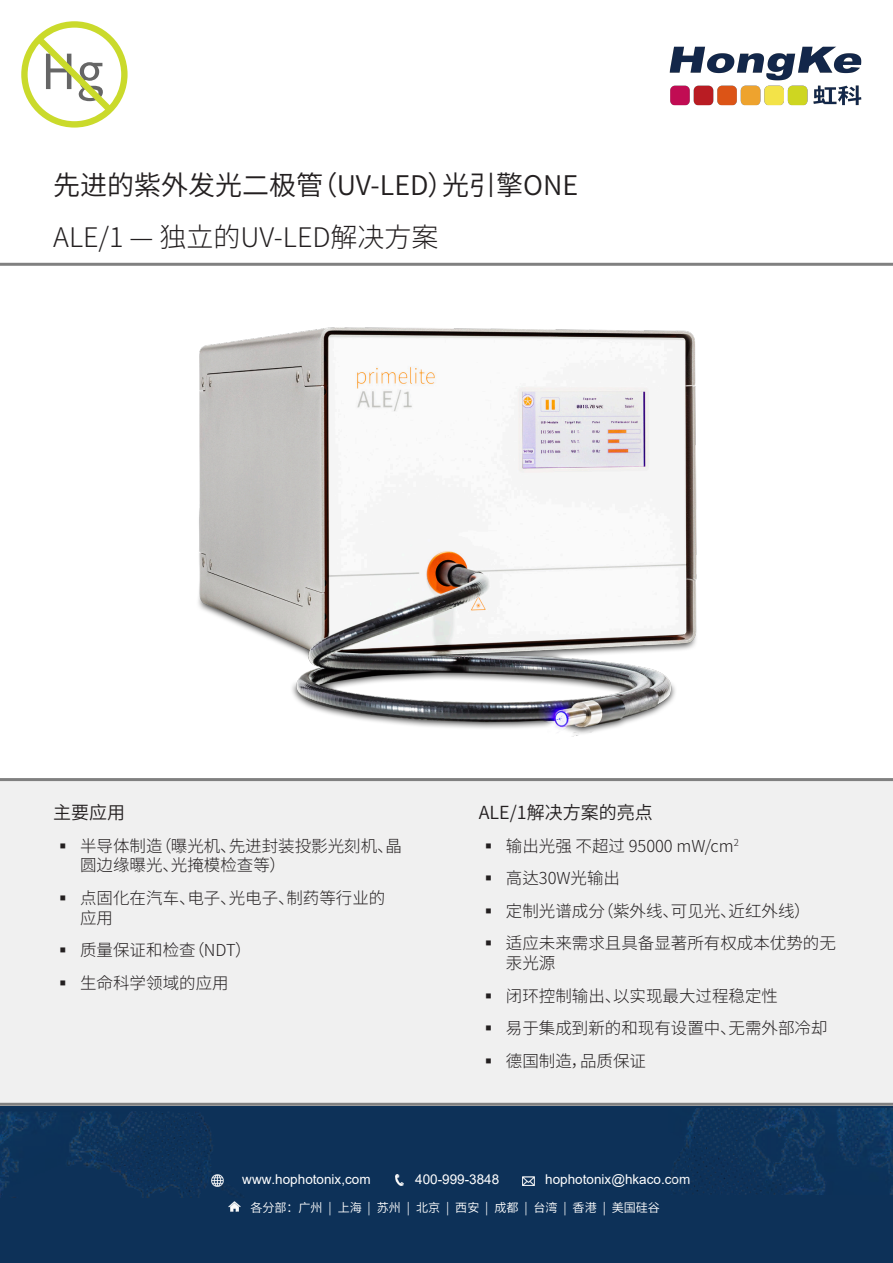
<style>
.page{position:relative;width:893px;height:1263px;background:#fff}
.page>*{position:absolute;margin:0;border:0;box-sizing:border-box;transform-origin:0 0}
.t1{font:27px "Source Han Sans";color:#231f20}
.t2{font:300 27px "Source Han Sans";color:#231f20}
.t3{font:18px "Source Han Sans";color:#231f20}
.t4{font:300 16.5px/19.8px "Source Han Sans";color:#231f20}
.t5{font:13.5px "Arial";color:#fff}
.t6{font:12.15px "Source Han Sans CN";color:#fff}
</style>
<div class="page">
<div style="left:0;top:781px;width:893px;height:322px;background:#f0f0f0"></div>
<hr style="left:0;top:1103px;width:893px;height:3px;background:#808080">
<hr style="left:0;top:263px;width:893px;height:3px;background:#808080">
<img style="left:198px;top:327px;width:499px;height:410px">
<hr style="left:0;top:778px;width:893px;height:3px;background:#808080">
<svg style="left:21px;top:21px;width:107px;height:107px"></svg>
<img style="left:669px;top:46px;width:193px;height:60px">
<div style="left:0;top:1106px;width:893px;height:157px;background:#0d3158"></div>
<svg style="left:395px;top:1174px;width:9px;height:12px"></svg>
<svg style="left:523px;top:1176px;width:12px;height:9px"></svg>
<svg style="left:229px;top:1201px;width:11px;height:10px"></svg>
<img style="left:0;top:1111px;width:241px;height:87px">
<img style="left:670px;top:1109px;width:223px;height:86px">
<p class="t1" style="left:53px;top:170px;width:526px">先进的紫外发光二极管（UV-LED）光引擎ONE</p>
<p class="t2" style="left:53px;top:222px;width:387px">ALE/1 — 独立的UV-LED解决方案</p>
<p class="t3" style="left:53px;top:802px;width:74px">主要应用</p>
<p class="t4" style="left:80px;top:836px;width:323px">半导体制造（曝光机、先进封装投影光刻机、晶圆边缘曝光、光掩模检查等）</p>
<p class="t4" style="left:80px;top:888px;width:307px">点固化在汽车、电子、光电子、制药等行业的应用</p>
<p class="t4" style="left:80px;top:941px;width:173px">质量保证和检查（NDT）</p>
<p class="t4" style="left:80px;top:973px;width:150px">生命科学领域的应用</p>
<p class="t3" style="left:479px;top:802px;width:175px">ALE/1解决方案的亮点</p>
<p class="t4" style="left:506px;top:836px;width:235px">输出光强 不超过 95000 mW/cm<sup>2</sup></p>
<p class="t4" style="left:506px;top:869px;width:116px">高达30W光输出</p>
<p class="t4" style="left:506px;top:901px;width:306px">定制光谱成分（紫外线、可见光、近红外线）</p>
<p class="t4" style="left:506px;top:934px;width:331px">适应未来需求且具备显著所有权成本优势的无汞光源</p>
<p class="t4" style="left:506px;top:986px;width:274px">闭环控制输出、以实现最大过程稳定性</p>
<p class="t4" style="left:506px;top:1019px;width:323px">易于集成到新的和现有设置中、无需外部冷却</p>
<p class="t4" style="left:506px;top:1051px;width:142px">德国制造，品质保证</p>
<p class="t5" style="left:242px;top:1170px;width:130px">www.hophotonix,com</p>
<p class="t5" style="left:415px;top:1170px;width:86px">400-999-3848</p>
<p class="t5" style="left:545px;top:1170px;width:147px">hophotonix@hkaco.com</p>
<p class="t6" style="left:250px;top:1201px;width:411px">各分部：广州|上海|苏州|北京|西安|成都|台湾|香港|美国硅谷</p>
</div>
